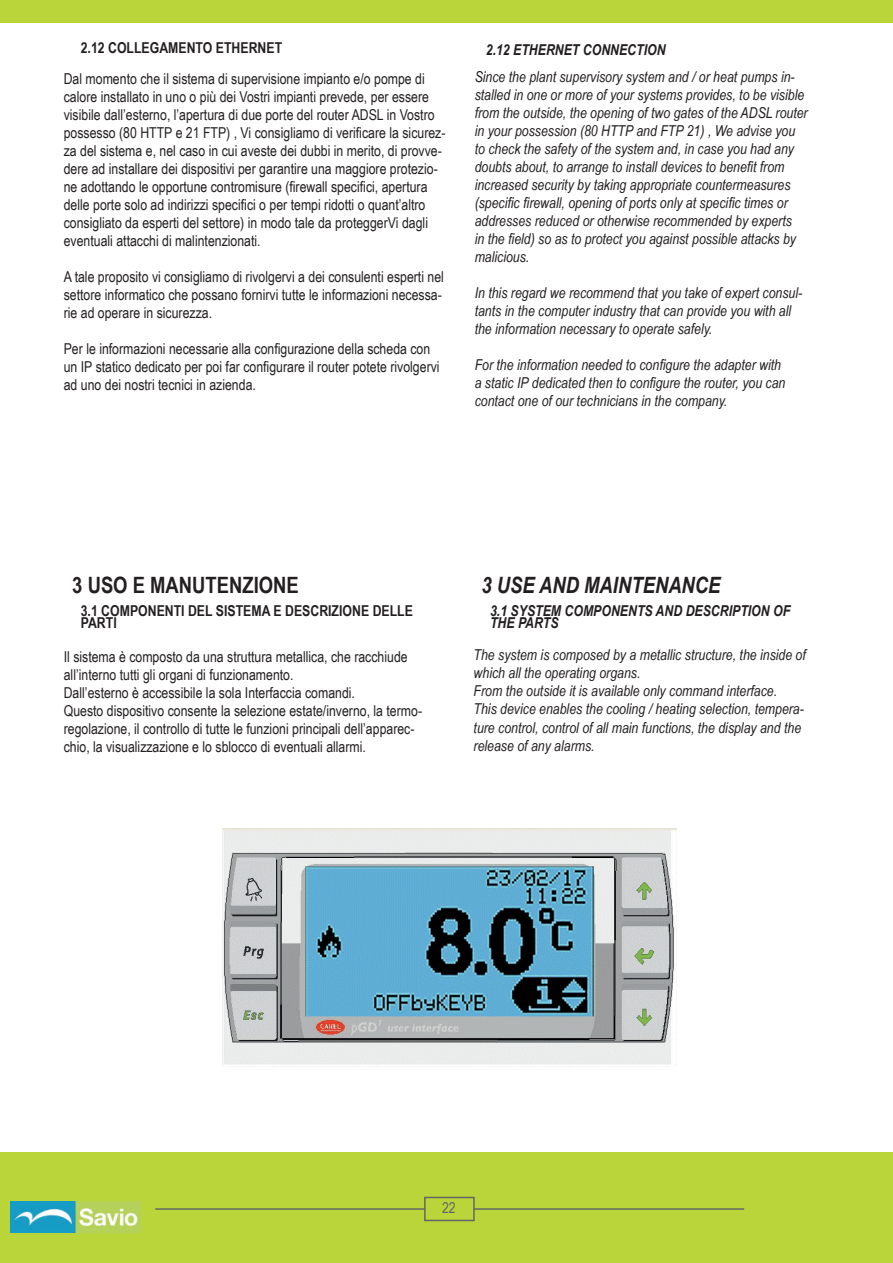
<style>
.page{position:relative;width:893px;height:1263px;background:#fff}
.page>*{position:absolute;margin:0;border:0;box-sizing:border-box;transform-origin:0 0}
.t1{font:italic 700 22.5px "Arial Narrow";color:#231f20}
.t2{font:700 22.5px "Arial Narrow";color:#231f20}
.t3{font:15px/18px "Arial Narrow";color:#231f20}
.t4{font:italic 15px/18px "Arial Narrow";color:#231f20}
.t5{font:700 15px/12px "Arial Narrow";color:#231f20}
.t6{font:italic 700 15px/12px "Arial Narrow";color:#231f20}
.t7{font:15px "Arial Narrow";color:#616768}
</style>
<div class="page">
<div style="left:0;top:1152px;width:893px;height:111px;background:#b9d539"></div>
<img style="left:11px;top:1201px;width:129px;height:31px">
<hr style="left:155px;top:1208px;width:270px;height:2px;background:#616768">
<div style="left:424px;top:1197px;width:51px;height:24px;border:2px solid #616768"></div>
<hr style="left:474px;top:1208px;width:270px;height:2px;background:#616768">
<div style="left:0;top:0;width:893px;height:23px;background:#b9d539"></div>
<img style="left:222px;top:828px;width:455px;height:238px">
<p class="t5" style="left:81px;top:41px;width:203px">2.12 COLLEGAMENTO ETHERNET</p>
<p class="t3" style="left:64px;top:69px;width:383px">Dal momento che il sistema di supervisione impianto e/o pompe di calore installato in uno o più dei Vostri impianti prevede, per essere visibile dall’esterno, l’apertura di due porte del router ADSL in Vostro possesso (80 HTTP e 21 FTP) , Vi consigliamo di verificare la sicurez&shy;za del sistema e, nel caso in cui aveste dei dubbi in merito, di provve&shy;dere ad installare dei dispositivi per garantire una maggiore protezio&shy;ne adottando le opportune contromisure (firewall specifici, apertura delle porte solo ad indirizzi specifici o per tempi ridotti o quant’altro consigliato da esperti del settore) in modo tale da proteggerVi dagli eventuali attacchi di malintenzionati.</p>
<p class="t3" style="left:64px;top:267px;width:382px">A tale proposito vi consigliamo di rivolgervi a dei consulenti esperti nel settore informatico che possano fornirvi tutte le informazioni necessa&shy;rie ad operare in sicurezza.</p>
<p class="t3" style="left:64px;top:339px;width:377px">Per le informazioni necessarie alla configurazione della scheda con un IP statico dedicato per poi far configurare il router potete rivolgervi ad uno dei nostri tecnici in azienda.</p>
<p class="t6" style="left:486px;top:43px;width:181px">2.12 ETHERNET CONNECTION</p>
<p class="t4" style="left:475px;top:67px;width:335px">Since the plant supervisory system and / or heat pumps in&shy;stalled in one or more of your systems provides, to be visible from the outside, the opening of two gates of the ADSL router in your possession (80 HTTP and FTP 21) , We advise you to check the safety of the system and, in case you had any doubts about, to arrange to install devices to benefit from increased security by taking appropriate countermeasures (specific firewall, opening of ports only at specific times or addresses reduced or otherwise recommended by experts<br>in the field) so as to protect you against possible attacks by malicious.</p>
<p class="t4" style="left:475px;top:283px;width:329px">In this regard we recommend that you take of expert consul&shy;tants in the computer industry that can provide you with all the information necessary to operate safely.</p>
<p class="t4" style="left:475px;top:355px;width:312px">For the information needed to configure the adapter with a static IP dedicated then to configure the router, you can contact one of our technicians in the company.</p>
<h1 class="t2" style="left:72px;top:568px;width:228px">3 USO E MANUTENZIONE</h1>
<p class="t5" style="left:81px;top:604px;width:334px">3.1 COMPONENTI DEL SISTEMA E DESCRIZIONE DELLE<br>PARTI</p>
<h1 class="t1" style="left:482px;top:568px;width:241px">3 USE AND MAINTENANCE</h1>
<p class="t6" style="left:490px;top:604px;width:302px">3.1 SYSTEM COMPONENTS AND DESCRIPTION OF<br>THE PARTS</p>
<p class="t3" style="left:64px;top:647px;width:360px">Il sistema è composto da una struttura metallica, che racchiude all’interno tutti gli organi di funzionamento.<br>Dall’esterno è accessibile la sola Interfaccia comandi.<br>Questo dispositivo consente la selezione estate/inverno, la termo&shy;regolazione, il controllo di tutte le funzioni principali dell’apparec&shy;chio, la visualizzazione e lo sblocco di eventuali allarmi.</p>
<p class="t4" style="left:474px;top:646px;width:334px">The system is composed by a metallic structure, the inside of which all the operating organs.<br>From the outside it is available only command interface.<br>This device enables the cooling / heating selection, tempera&shy;ture control, control of all main functions, the display and the release of any alarms.</p>
<p class="t7" style="left:442px;top:1196px;width:15px">22</p>
</div>
